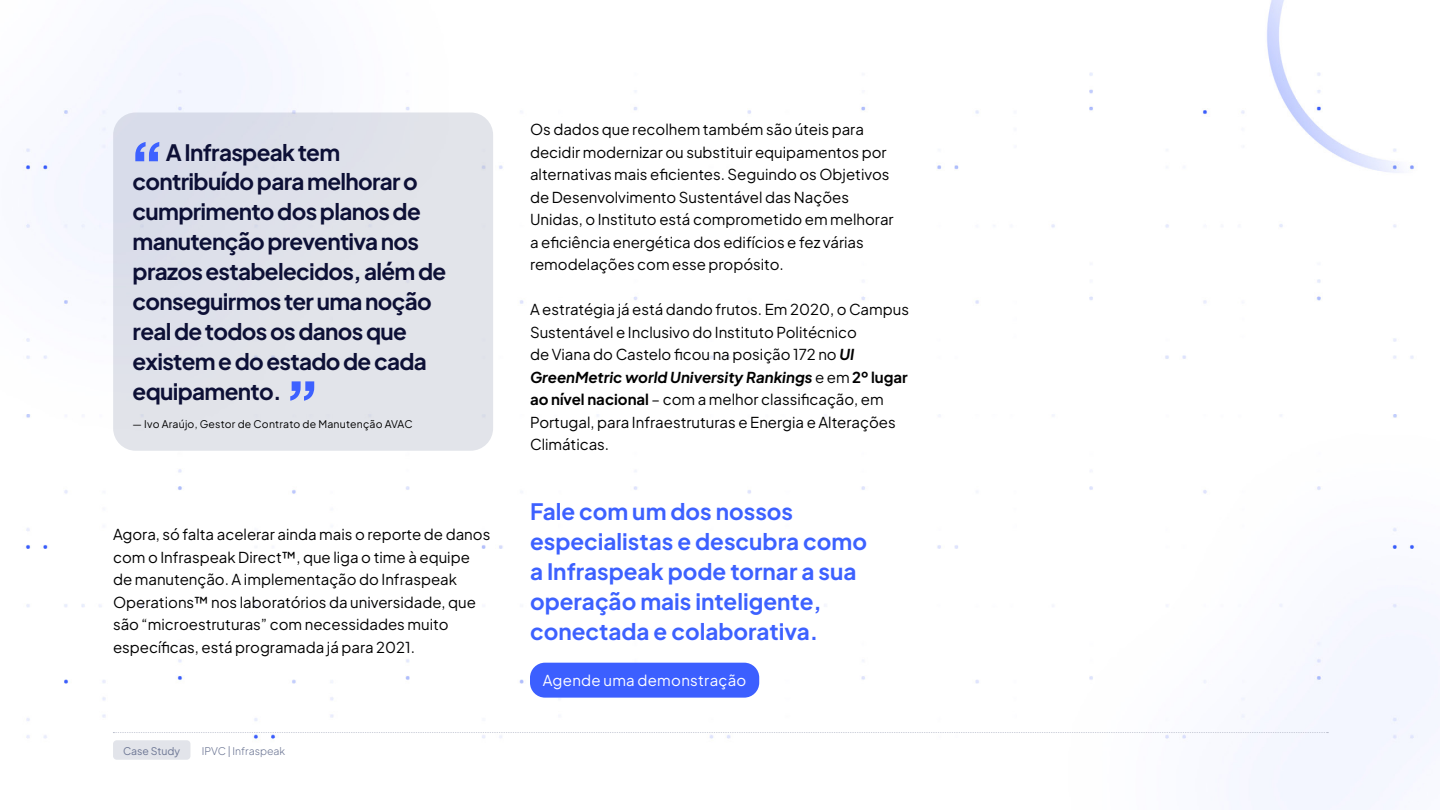
<style>
.page{position:relative;width:1440px;height:810px;background:#fff}
.page>*{position:absolute;margin:0;border:0;box-sizing:border-box;transform-origin:0 0}
.t1{font:700 67.5px "Plus Jakarta Sans";color:#3d61ff}
.t2{font:700 22.5px/30px "Plus Jakarta Sans";letter-spacing:-.03em;color:#0d1036}
.t3{font:700 22.5px/30px "Plus Jakarta Sans";color:#3d61ff}
.t4{font:15px/22.5px "Plus Jakarta Sans";color:#000}
.t5{font:15px "Plus Jakarta Sans";letter-spacing:.02em;color:#fff}
.t6{font:10.5px "Plus Jakarta Sans";letter-spacing:.02em;color:#000}
.t7{font:300 10.5px "Plus Jakarta Sans";color:#6c7694}
.t8{font:10.5px "Plus Jakarta Sans";color:#6c7694}
.s1{font-weight:700;font-style:italic}
.s2{font-weight:700}
</style>
<div class="page">
<img style="left:23px;top:0;width:1417px;height:810px">
<div style="left:113px;top:740px;width:77px;height:20px;background:#e2e4ea;border-radius:4px"></div>
<hr style="left:1210px;top:166px;width:1px;height:149px;background:#fff">
<div style="left:113px;top:112px;width:380px;height:339px;background:#e1e3ea;border-radius:22px"></div>
<svg style="left:113px;top:732px;width:1215px;height:1px"></svg>
<div style="left:530px;top:663px;width:229px;height:35px;background:#3c5fff;border-radius:15px"></div>
<h1 class="t1" style="left:128px;top:113px;width:39px">“</h1>
<h2 class="t2" style="left:133px;top:135px;width:315px;text-indent:33px">A Infraspeak tem contribuído para melhorar o cumprimento dos planos de manutenção preventiva nos prazos estabelecidos, além de conseguirmos ter uma noção real de todos os danos que existem e do estado de cada equipamento.</h2>
<h1 class="t1" style="left:321px;top:430px;width:39px;rotate:-180deg">“</h1>
<p class="t6" style="left:133px;top:415px;width:281px">— Ivo Araújo, Gestor de Contrato de Manutenção AVAC</p>
<p class="t4" style="left:113px;top:522px;width:379px">Agora, só falta acelerar ainda mais o reporte de danos com o Infraspeak Direct™, que liga o time à equipe de manutenção. A implementação do Infraspeak Operations™ nos laboratórios da universidade, que são “microestruturas” com necessidades muito específicas, está programada já para 2021.</p>
<p class="t8" style="left:123px;top:742px;width:59px">Case Study</p>
<p class="t7" style="left:202px;top:742px;width:85px">IPVC | Infraspeak</p>
<p class="t4" style="left:530px;top:117px;width:365px">Os dados que recolhem também são úteis para decidir modernizar ou substituir equipamentos por alternativas mais eficientes. Seguindo os Objetivos de Desenvolvimento Sustentável das Nações Unidas, o Instituto está comprometido em melhorar a eficiência energética dos edifícios e fez várias remodelações com esse propósito.</p>
<p class="t4" style="left:530px;top:297px;width:381px">A estratégia já está dando frutos. Em 2020, o Campus Sustentável e Inclusivo do Instituto Politécnico<br>de Viana do Castelo ficou na posição 172 no <span class="s1">UI GreenMetric world University Rankings</span> e em <span class="s2">2º lugar ao nível nacional</span> – com a melhor classificação, em Portugal, para Infraestruturas e Energia e Alterações Climáticas.</p>
<h2 class="t3" style="left:530px;top:495px;width:339px">Fale com um dos nossos especialistas e descubra como a Infraspeak pode tornar a sua operação mais inteligente, conectada e colaborativa.</h2>
<p class="t5" style="left:543px;top:668px;width:205px">Agende uma demonstração</p>
</div>
